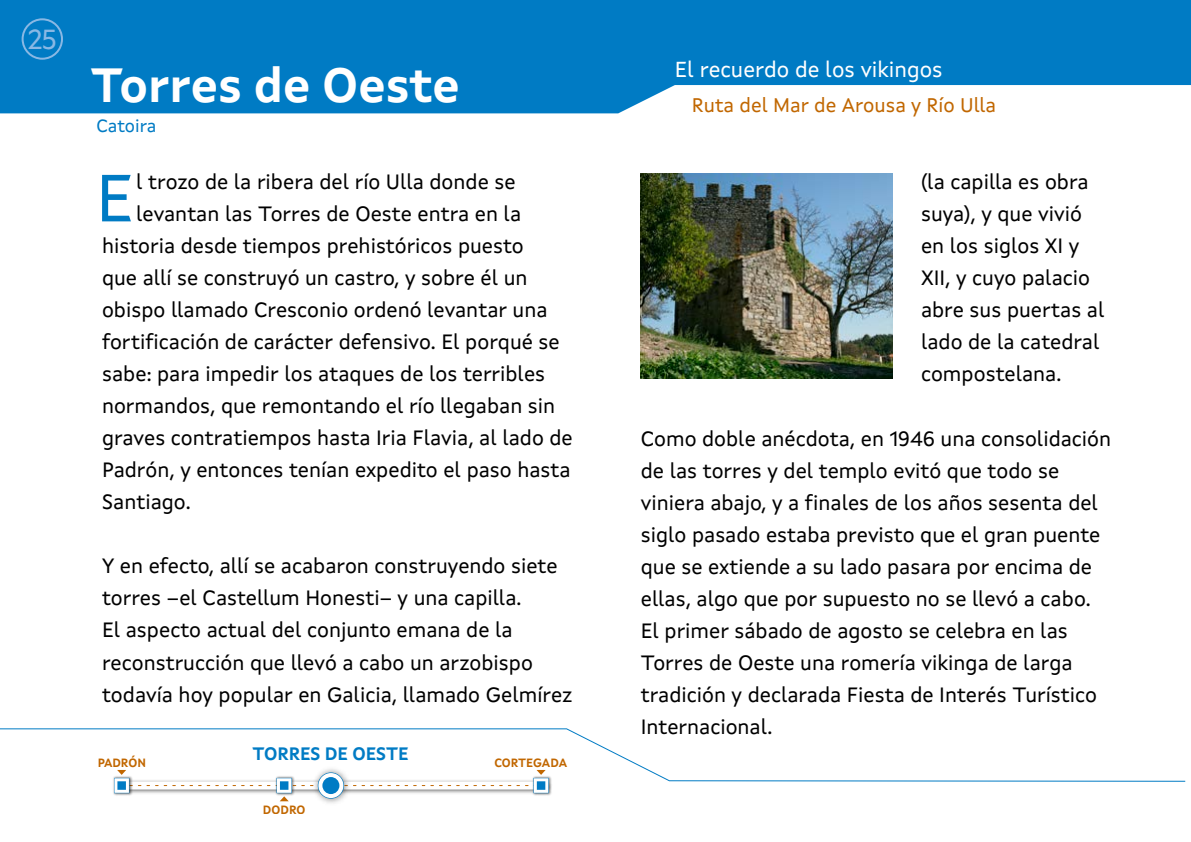
<style>
.page{position:relative;width:1191px;height:842px;background:#fff}
.page>*{position:absolute;margin:0;border:0;box-sizing:border-box;transform-origin:0 0}
.t1{font:67.4px "Xunta Sans";color:#007bc4}
.t2{font:700 48px "Xunta Sans";color:#fff}
.t3{font:28px "Xunta Sans";color:#89b8e4}
.t4{font:22px "Xunta Sans";color:#fff}
.t5{font:21px/32px "Xunta Sans";color:#000}
.t6{font:20px "Xunta Sans";color:#c16700}
.t7{font:700 18px "Xunta Sans";color:#007bc4}
.t8{font:18px "Xunta Sans";color:#007bc4}
.t9{font:700 12px "Xunta Sans";color:#c16700}
</style>
<div class="page">
<svg style="left:0;top:0;width:1191px;height:113px;background:#1c89ca"></svg>
<svg style="left:0;top:728px;width:1186px;height:54px"></svg>
<div style="left:22px;top:18px;width:41px;height:42px;border:2px solid #89b8e4;border-radius:50%"></div>
<div style="left:91px;top:741px;width:482px;height:85px;background:#fff"></div>
<img style="left:113px;top:777px;width:1px;height:17px">
<img style="left:549px;top:776px;width:3px;height:19px">
<svg style="left:114px;top:770px;width:435px;height:31px"></svg>
<img style="left:641px;top:173px;width:251px;height:205px">
<h3 class="t3" style="left:28px;top:22px;width:30px">25</h3>
<h2 class="t2" style="left:91px;top:56px;width:371px">Torres de Oeste</h2>
<p class="t4" style="left:675px;top:56px;width:269px">El recuerdo de los vikingos</p>
<p class="t6" style="left:692px;top:93px;width:306px">Ruta del Mar de Arousa y Río Ulla</p>
<p class="t8" style="left:96px;top:115px;width:62px">Catoira</p>
<h1 class="t1" style="left:96px;top:157px;width:39px">E</h1>
<p class="t5" style="left:136px;top:166px;width:381px">l trozo de la ribera del río Ulla donde se</p>
<p class="t5" style="left:136px;top:198px;width:386px">levantan las Torres de Oeste entra en la</p>
<p class="t5" style="left:102px;top:230px;width:423px">historia desde tiempos prehistóricos puesto</p>
<p class="t5" style="left:102px;top:262px;width:427px">que allí se construyó un castro, y sobre él un</p>
<p class="t5" style="left:102px;top:294px;width:447px">obispo llamado Cresconio ordenó levantar una</p>
<p class="t5" style="left:102px;top:326px;width:459px">fortificación de carácter defensivo. El porqué se</p>
<p class="t5" style="left:102px;top:358px;width:444px">sabe: para impedir los ataques de los terribles</p>
<p class="t5" style="left:102px;top:390px;width:455px">normandos, que remontando el río llegaban sin</p>
<p class="t5" style="left:102px;top:422px;width:472px">graves contratiempos hasta Iria Flavia, al lado de</p>
<p class="t5" style="left:102px;top:454px;width:470px">Padrón, y entonces tenían expedito el paso hasta</p>
<p class="t5" style="left:102px;top:486px;width:90px">Santiago.</p>
<p class="t5" style="left:102px;top:550px;width:472px">Y en efecto, allí se acabaron construyendo siete torres –el Castellum Honesti– y una capilla.<br>El aspecto actual del conjunto emana de la reconstrucción que llevó a cabo un arzobispo todavía hoy popular en Galicia, llamado Gelmírez</p>
<p class="t9" style="left:97px;top:755px;width:50px">PADRÓN</p>
<p class="t7" style="left:252px;top:743px;width:158px">TORRES DE OESTE</p>
<p class="t9" style="left:263px;top:802px;width:44px">DODRO</p>
<p class="t9" style="left:494px;top:755px;width:74px">CORTEGADA</p>
<p class="t5" style="left:921px;top:166px;width:185px">(la capilla es obra suya), y que vivió en los siglos XI y<br>XII, y cuyo palacio abre sus puertas al lado de la catedral compostelana.</p>
<p class="t5" style="left:641px;top:422px;width:472px">Como doble anécdota, en 1946 una consolidación de las torres y del templo evitó que todo se viniera abajo, y a finales de los años sesenta del siglo pasado estaba previsto que el gran puente que se extiende a su lado pasara por encima de ellas, algo que por supuesto no se llevó a cabo.<br>El primer sábado de agosto se celebra en las Torres de Oeste una romería vikinga de larga tradición y declarada Fiesta de Interés Turístico Internacional.</p>
</div>
